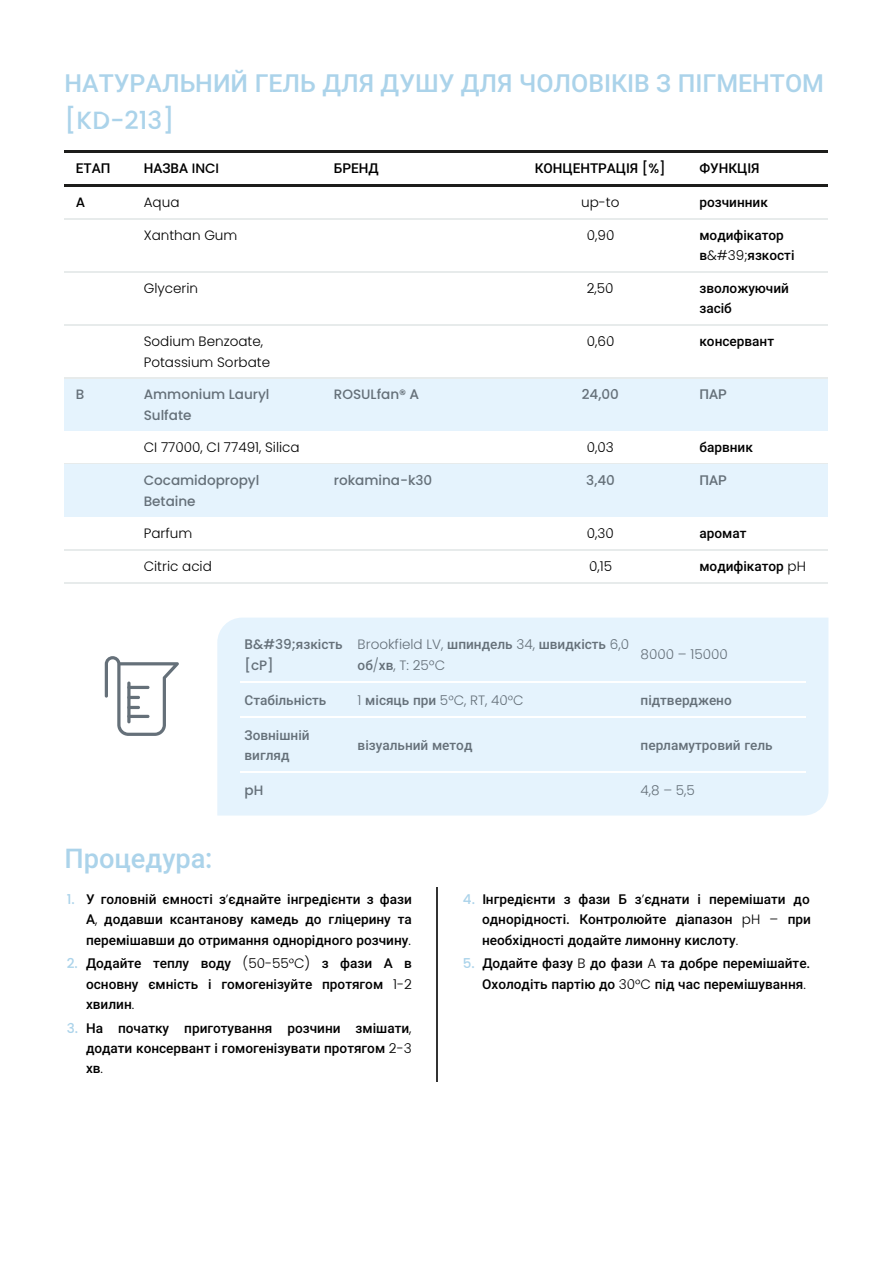
<style>
.page{position:relative;width:893px;height:1263px;background:#fff}
.page>*{position:absolute;margin:0;border:0;box-sizing:border-box;transform-origin:0 0}
.t1{font:500 27.15px "Roboto";letter-spacing:.005em;color:#abd3ea}
.t2{font:500 24.9px "Roboto";letter-spacing:.005em;color:#abd3ea}
.t3{font:24.9px "Medium Poppins";color:#abd3ea}
.t4{font:500 13.5px/20.4px "Roboto";letter-spacing:.005em;color:#000;text-align:justify}
.t5{font:13.5px/20.4px "Light Poppins";letter-spacing:.005em;color:#000}
.t6{font:500 13.5px/20.4px "Roboto";letter-spacing:.005em;color:#657079}
.t7{font:13.5px/20.4px "Light Poppins";letter-spacing:.005em;color:#657079}
.t8{font:500 13.5px/20.4px "Poppins";letter-spacing:.005em;color:#657079}
.t9{font:500 13.5px "Poppins";color:#000}
.s1{font-family:"Poppins"}
.s2{font-family:"Light Poppins";font-weight:400}
.s3{font-family:"Roboto"}
.s4{font-family:"Roboto";font-weight:500}
.s5{font-family:"Poppins";color:#abd3ea}
</style>
<div class="page">
<hr style="left:64px;top:150px;width:764px;height:3px;background:#1d1d1b">
<hr style="left:64px;top:184px;width:764px;height:3px;background:#1d1d1b">
<hr style="left:64px;top:218px;width:764px;height:1px;background:#e7ebeb">
<hr style="left:64px;top:271px;width:764px;height:2px;background:#e7ebeb">
<hr style="left:64px;top:325px;width:764px;height:1px;background:#e7ebeb">
<hr style="left:64px;top:378px;width:764px;height:1px;background:#e7ebeb">
<div style="left:64px;top:379px;width:764px;height:53px;background:#e5f3fd"></div>
<hr style="left:64px;top:431px;width:764px;height:1px;background:#fff">
<hr style="left:64px;top:464px;width:764px;height:1px;background:#e7ebeb">
<div style="left:64px;top:465px;width:764px;height:53px;background:#e5f3fd"></div>
<hr style="left:64px;top:517px;width:764px;height:1px;background:#fff">
<hr style="left:64px;top:550px;width:764px;height:1px;background:#e7ebeb">
<hr style="left:64px;top:583px;width:764px;height:1px;background:#e7ebeb">
<div style="left:217px;top:618px;width:611px;height:198px;background:#e5f3fd"></div>
<hr style="left:240px;top:681px;width:113px;height:1px;background:#fff">
<hr style="left:353px;top:681px;width:283px;height:1px;background:#fff">
<hr style="left:636px;top:681px;width:169px;height:1px;background:#fff">
<hr style="left:240px;top:716px;width:113px;height:1px;background:#fff">
<hr style="left:353px;top:716px;width:283px;height:1px;background:#fff">
<hr style="left:636px;top:716px;width:169px;height:1px;background:#fff">
<hr style="left:240px;top:771px;width:113px;height:2px;background:#fff">
<hr style="left:353px;top:771px;width:283px;height:2px;background:#fff">
<hr style="left:636px;top:771px;width:169px;height:2px;background:#fff">
<hr style="left:437px;top:887px;width:1px;height:194px;background:#333">
<svg style="left:105px;top:656px;width:74px;height:80px"></svg>
<hr style="left:127px;top:686px;width:22px;height:3px;background:#657079;border-radius:2px">
<h2 class="t2" style="left:64px;top:69px;width:760px">НАТУРАЛЬНИЙ ГЕЛЬ ДЛЯ ДУШУ ДЛЯ ЧОЛОВІКІВ З ПІГМЕНТОМ</h2>
<h2 class="t3" style="left:64px;top:103px;width:111px">[KD-213]</h2>
<p class="t4" style="left:76px;top:158px;width:36px">ЕТАП</p>
<p class="t4" style="left:144px;top:158px;width:77px">НАЗВА <span class="s1">INCI</span></p>
<p class="t4" style="left:334px;top:158px;width:46px">БРЕНД</p>
<p class="t4" style="left:534px;top:158px;width:132px">КОНЦЕНТРАЦІЯ <span class="s1">[%]</span></p>
<p class="t4" style="left:699px;top:158px;width:62px">ФУНКЦІЯ</p>
<p class="t9" style="left:76px;top:193px;width:11px">A</p>
<p class="t5" style="left:144px;top:192px;width:37px">Aqua</p>
<p class="t5" style="left:581px;top:192px;width:40px">up-to</p>
<p class="t4" style="left:699px;top:192px;width:70px">розчинник</p>
<p class="t5" style="left:144px;top:225px;width:95px">Xanthan Gum</p>
<p class="t5" style="left:587px;top:225px;width:29px">0,90</p>
<p class="t4" style="left:699px;top:225px;width:96px">модифікатор в<span class="s2">&amp;#39;</span>язкості</p>
<p class="t5" style="left:144px;top:278px;width:56px">Glycerin</p>
<p class="t5" style="left:587px;top:278px;width:28px">2,50</p>
<p class="t4" style="left:699px;top:278px;width:91px">зволожуючий засіб</p>
<p class="t5" style="left:144px;top:331px;width:128px">Sodium Benzoate,<br>Potassium Sorbate</p>
<p class="t5" style="left:587px;top:331px;width:29px">0,60</p>
<p class="t4" style="left:699px;top:331px;width:76px">консервант</p>
<p class="t8" style="left:76px;top:384px;width:10px">B</p>
<p class="t8" style="left:144px;top:384px;width:127px">Ammonium Lauryl<br>Sulfate</p>
<p class="t8" style="left:334px;top:384px;width:86px">ROSULfan® <span class="s3">А</span></p>
<p class="t8" style="left:581px;top:384px;width:38px">24,00</p>
<p class="t6" style="left:699px;top:384px;width:29px">ПАР</p>
<p class="t5" style="left:144px;top:438px;width:157px">CI 77000, CI 77491, Silica</p>
<p class="t5" style="left:587px;top:438px;width:28px">0,03</p>
<p class="t4" style="left:699px;top:438px;width:55px">барвник</p>
<p class="t8" style="left:144px;top:470px;width:117px">Cocamidopropyl<br>Betaine</p>
<p class="t8" style="left:334px;top:470px;width:100px">rokamina-k30</p>
<p class="t8" style="left:586px;top:470px;width:30px">3,40</p>
<p class="t6" style="left:699px;top:470px;width:29px">ПАР</p>
<p class="t5" style="left:144px;top:524px;width:50px">Parfum</p>
<p class="t5" style="left:587px;top:524px;width:28px">0,30</p>
<p class="t4" style="left:699px;top:524px;width:48px">аромат</p>
<p class="t5" style="left:144px;top:556px;width:70px">Citric acid</p>
<p class="t5" style="left:589px;top:556px;width:24px">0,15</p>
<p class="t4" style="left:699px;top:556px;width:108px">модифікатор <span class="s2">pH</span></p>
<p class="t6" style="left:244px;top:634px;width:100px">В<span class="s1">&amp;#39;</span>язкість</p>
<p class="t8" style="left:244px;top:655px;width:31px">[cP]</p>
<p class="t7" style="left:357px;top:634px;width:273px">Brookfield LV, <span class="s4">шпиндель</span> 34, <span class="s4">швидкість</span> 6,0 <span class="s4">об</span>/<span class="s4">хв</span>, T: 25ºC</p>
<p class="t7" style="left:640px;top:645px;width:89px">8000 – 15000</p>
<p class="t6" style="left:244px;top:690px;width:83px">Стабільність</p>
<p class="t7" style="left:357px;top:690px;width:167px">1 <span class="s4">місяць при</span> 5°C, RT, 40°C</p>
<p class="t6" style="left:640px;top:690px;width:93px">підтверджено</p>
<p class="t6" style="left:244px;top:725px;width:67px">Зовнішній вигляд</p>
<p class="t6" style="left:357px;top:735px;width:116px">візуальний метод</p>
<p class="t6" style="left:640px;top:735px;width:133px">перламутровий гель</p>
<p class="t8" style="left:244px;top:780px;width:20px">pH</p>
<p class="t7" style="left:640px;top:780px;width:56px">4,8 – 5,5</p>
<h1 class="t1" style="left:64px;top:842px;width:149px">Процедура<span class="s1">:</span></h1>
<p class="t4" style="left:86px;top:889px;width:327px;text-indent:-19px"><span class="s5">1.</span> У головній ємності з<span class="s2">’</span>єднайте інгредієнти з фази А<span class="s2">,</span> додавши ксантанову камедь до гліцерину та перемішавши до отримання однорідного розчину<span class="s2">.</span></p>
<p class="t4" style="left:86px;top:953px;width:327px;text-indent:-19px"><span class="s5">2.</span> Додайте теплу воду <span class="s2">(50-55°C)</span> з фази А в основну ємність і гомогенізуйте протягом <span class="s2">1-2 </span>хвилин<span class="s2">.</span></p>
<p class="t4" style="left:86px;top:1018px;width:327px;text-indent:-19px"><span class="s5">3.</span> На початку приготування розчини змішати<span class="s2">, </span>додати консервант і гомогенізувати протягом <span class="s2">2-3 </span>хв<span class="s2">.</span></p>
<p class="t4" style="left:482px;top:889px;width:330px;text-indent:-19px"><span class="s5">4.</span> Інгредієнти з фази Б з<span class="s2">’</span>єднати і перемішати до однорідності. Контролюйте діапазон <span class="s2">pH –</span> при необхідності додайте лимонну кислоту<span class="s2">.</span></p>
<p class="t4" style="left:482px;top:953px;width:330px;text-indent:-19px"><span class="s5">5.</span> Додайте фазу <span class="s2">B</span> до фази <span class="s2">A</span> та добре перемішайте.<br>Охолодіть партію до <span class="s2">30°C</span> під час перемішування<span class="s2">.</span></p>
</div>
